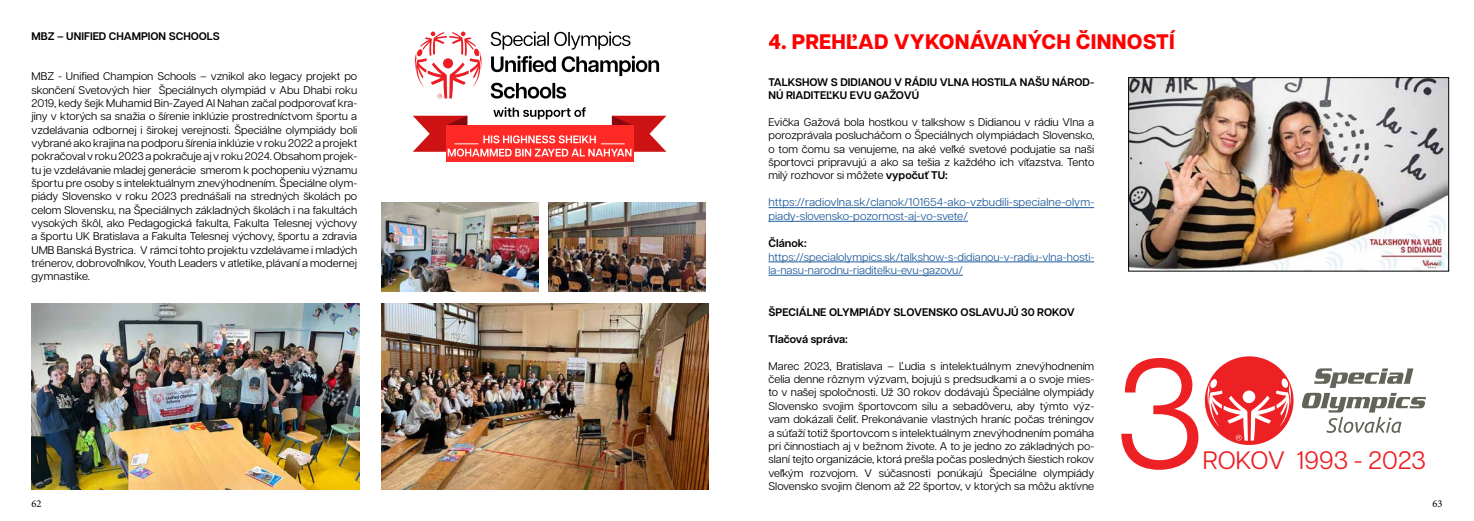
<style>
.page{position:relative;width:1474px;height:521px;background:#fff}
.page>*{position:absolute;margin:0;border:0;box-sizing:border-box;transform-origin:0 0}
.t1{font:155.49px "Articulat CF";color:#ed2024}
.t2{font:25.2px "Articulat CF";color:#ed2024}
.t3{font:800 21px "Articulat CF";letter-spacing:.01em;color:#f00}
.t4{font:11.38px/13.7px "Articulat CF";letter-spacing:.005em;color:#215e9e}
.t5{font:11.11px/13.3px "Articulat CF";color:#000101;text-align:justify}
.t6{font:11.11px/13.3px "Articulat CF";letter-spacing:.005em;color:#215e9e}
.t7{font:600 11.11px "Articulat CF";color:#000101}
.t8{font:600 11.03px/13.2px "Articulat CF";color:#000101}
.t9{font:10.5px "Minion Pro";color:#000}
.s1{font-weight:600}
</style>
<div class="page">
<svg style="left:491px;top:83px;width:75px;height:16px"></svg>
<svg style="left:491px;top:56px;width:168px;height:20px"></svg>
<div style="left:445px;top:126px;width:188px;height:36px;background:#ff2926"></div>
<svg style="left:413px;top:107px;width:253px;height:50px"></svg>
<svg style="left:414px;top:32px;width:68px;height:66px"></svg>
<svg style="left:491px;top:32px;width:139px;height:18px"></svg>
<img style="left:548px;top:202px;width:157px;height:89px">
<img style="left:32px;top:304px;width:327px;height:185px">
<img style="left:381px;top:202px;width:157px;height:89px">
<img style="left:381px;top:304px;width:327px;height:185px">
<hr style="left:768px;top:207px;width:326px;height:1px;background:#215e9e">
<hr style="left:768px;top:221px;width:200px;height:1px;background:#215e9e">
<hr style="left:768px;top:262px;width:326px;height:1px;background:#215e9e">
<hr style="left:768px;top:275px;width:194px;height:1px;background:#215e9e">
<img style="left:1130px;top:79px;width:317px;height:191px">
<div style="left:1128px;top:77px;width:321px;height:195px;border:1px solid #000"></div>
<div style="left:1204px;top:356px;width:89px;height:89px;background:#ed2024;border-radius:50%"></div>
<svg style="left:1206px;top:378px;width:86px;height:63px"></svg>
<svg style="left:1302px;top:368px;width:123px;height:65px"></svg>
<p class="t8" style="left:32px;top:29px;width:190px">MBZ – UNIFIED CHAMPION SCHOOLS</p>
<p class="t5" style="left:32px;top:69px;width:327px">MBZ - Unified Champion Schools – vznikol ako legacy projekt po skončení Svetových hier Špeciálnych olympiád v Abu Dhabi roku 2019, kedy šejk Muhamid Bin-Zayed Al Nahan začal podporovať kra&shy;jiny v ktorých sa snažia o šírenie inklúzie prostredníctvom športu a vzdelávania odbornej i širokej verejnosti. Špeciálne olympiády boli vybrané ako krajina na podporu šírenia inklúzie v roku 2022 a projekt pokračoval v roku 2023 a pokračuje aj v roku 2024. Obsahom projek&shy;tu je vzdelávanie mladej generácie smerom k pochopeniu významu športu pre osoby s intelektuálnym znevýhodnením. Špeciálne olym&shy;piády Slovensko v roku 2023 prednášali na stredných školách po celom Slovensku, na Špeciálnych základných školách i na fakultách vysokých škôl, ako Pedagogická fakulta, Fakulta Telesnej výchovy a športu UK Bratislava a Fakulta Telesnej výchovy, športu a zdravia UMB Banská Bystrica. V rámci tohto projektu vzdelávame i mladých trénerov, dobrovoľníkov, Youth Leaders v atletike, plávaní a modernej gymnastike.</p>
<h3 class="t3" style="left:768px;top:26px;width:408px">4. PREHĽAD VYKONÁVANÝCH ČINNOSTÍ</h3>
<p class="t8" style="left:768px;top:75px;width:327px">TALKSHOW S DIDIANOU V RÁDIU VLNA HOSTILA NAŠU NÁROD-<br>NÚ RIADITEĽKU EVU GAŽOVÚ</p>
<p class="t5" style="left:768px;top:115px;width:327px">Evička Gažová bola hostkou v talkshow s Didianou v rádiu Vlna a porozprávala poslucháčom o Špeciálnych olympiádach Slovensko, o tom čomu sa venujeme, na aké veľké svetové podujatie sa naši športovci pripravujú a ako sa tešia z každého ich víťazstva. Tento milý rozhovor si môžete <span class="s1">vypočuť TU:</span></p>
<p class="t4" style="left:768px;top:195px;width:327px">https://radiovlna.sk/clanok/101654-ako-vzbudili-specialne-olym&shy;piady-slovensko-pozornost-aj-vo-svete/</p>
<p class="t7" style="left:768px;top:235px;width:40px">Článok:</p>
<p class="t6" style="left:768px;top:249px;width:327px">https://specialolympics.sk/talkshow-s-didianou-v-radiu-vlna-hosti&shy;la-nasu-narodnu-riaditelku-evu-gazovu/</p>
<p class="t8" style="left:768px;top:306px;width:308px">ŠPECIÁLNE OLYMPIÁDY SLOVENSKO OSLAVUJÚ 30 ROKOV</p>
<p class="t7" style="left:768px;top:331px;width:81px">Tlačová správa:</p>
<p class="t5" style="left:768px;top:358px;width:327px">Marec 2023, Bratislava – Ľudia s intelektuálnym znevýhodnením čelia denne rôznym výzvam, bojujú s predsudkami a o svoje mies&shy;to v našej spoločnosti. Už 30 rokov dodávajú Špeciálne olympiády Slovensko svojim športovcom silu a sebadôveru, aby týmto výz&shy;vam dokázali čeliť. Prekonávanie vlastných hraníc počas tréningov a súťaží totiž športovcom s intelektuálnym znevýhodnením pomáha pri činnostiach aj v bežnom živote. A to je jedno zo základných po&shy;slaní tejto organizácie, ktorá prešla počas posledných šiestich rokov veľkým rozvojom. V súčasnosti ponúkajú Špeciálne olympiády Slovensko svojim členom až 22 športov, v ktorých sa môžu aktívne</p>
<h1 class="t1" style="left:1115px;top:302px;width:90px">3</h1>
<h2 class="t2" style="left:1202px;top:442px;width:224px">ROKOV 1993 - 2023</h2>
<p class="t9" style="left:31px;top:497px;width:12px">62</p>
<p class="t9" style="left:1432px;top:497px;width:12px">63</p>
</div>
